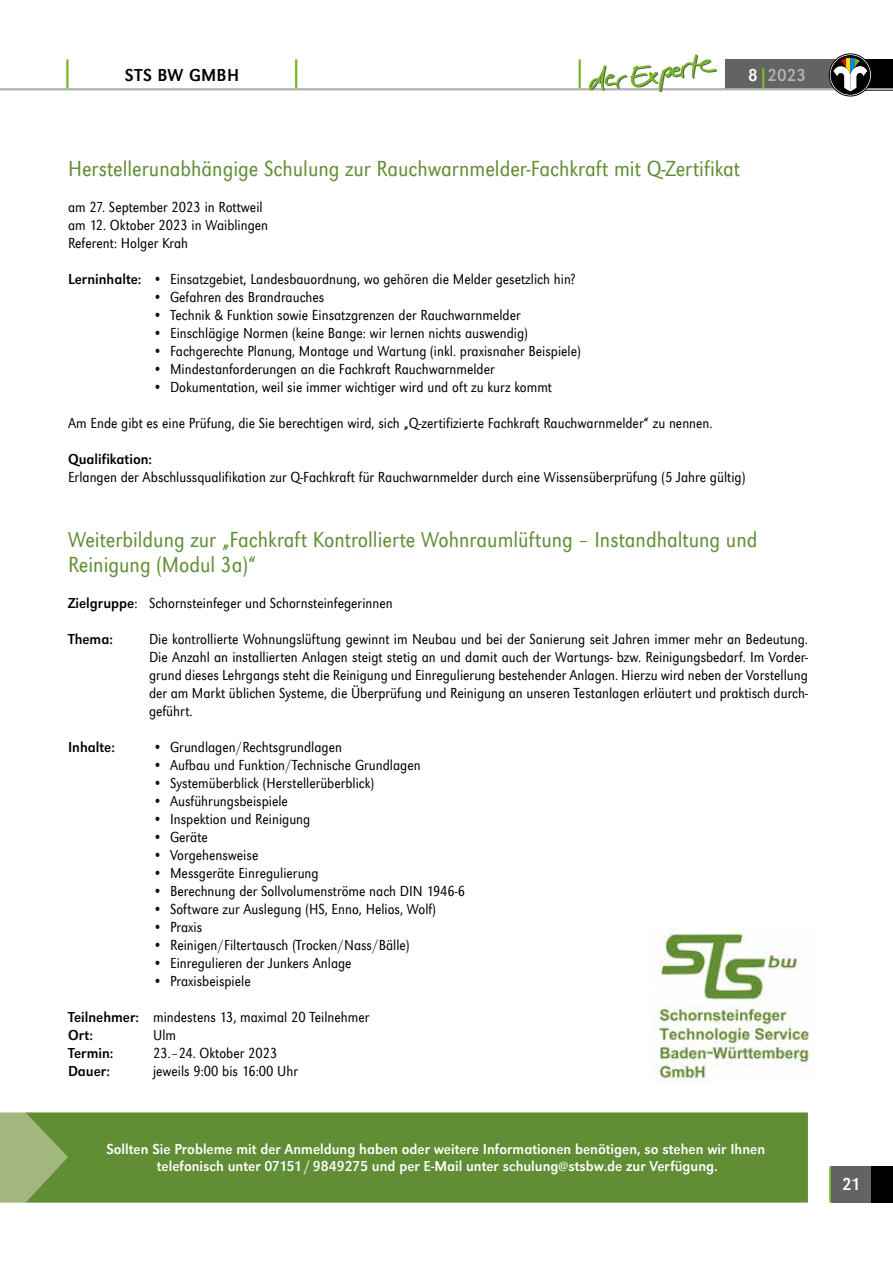
<style>
.page{position:relative;width:893px;height:1263px;background:#fff}
.page>*{position:absolute;margin:0;border:0;box-sizing:border-box;transform-origin:0 0}
.t1{font:300 22.5px/25.5px "EXPERTEURW Grot T Extracond";color:#618e35}
.t2{font:condensed 18px "EXPERTEURW Grot T";letter-spacing:.015em;color:#000}
.t3{font:condensed 18px "EXPERTEURW Grot T";color:#b1b2b3}
.t4{font:condensed 18px "EXPERTEURW Grot T";color:#fff}
.t5{font:300 15px/18px "EXPERTEURW Grot T Extracond";color:#000;text-align:justify}
.t6{font:condensed 15px/17.5px "EXPERTEURW Grot T";color:#fff;text-align:center}
.t7{font:condensed 15px "EXPERTEURW Grot T";color:#000}
.s1{color:#fff}
.s2{font-family:"EXPERTEURW Grot T";font-weight:400;font-stretch:condensed}
</style>
<div class="page">
<div style="left:725px;top:59px;width:113px;height:30px;background:#636362"></div>
<hr style="left:762px;top:68px;width:2px;height:21px;background:#76b828">
<hr style="left:579px;top:59px;width:2px;height:30px;background:#76b828">
<hr style="left:295px;top:59px;width:2px;height:31px;background:#76b828">
<hr style="left:66px;top:59px;width:2px;height:30px;background:#76b828">
<div style="left:871px;top:1166px;width:22px;height:36px;background:#000"></div>
<div style="left:861px;top:59px;width:32px;height:31px;background:#000"></div>
<hr style="left:0;top:88px;width:893px;height:2px;background:#b1b2b3">
<hr style="left:829px;top:1166px;width:2px;height:36px;background:#76b828">
<div style="left:831px;top:1166px;width:40px;height:36px;background:#636362"></div>
<svg style="left:589px;top:54px;width:128px;height:38px"></svg>
<svg style="left:829px;top:54px;width:42px;height:42px"></svg>
<div style="left:829px;top:54px;width:43px;height:42px;border:1px solid #000;border-radius:50%"></div>
<div style="left:831px;top:56px;width:39px;height:38px;background:#000;border-radius:50%"></div>
<div style="left:831px;top:56px;width:39px;height:38px;border:1px solid #000;border-radius:50%"></div>
<svg style="left:834px;top:58px;width:33px;height:33px"></svg>
<div style="left:0;top:1112px;width:26px;height:90px;background:#a1b77f"></div>
<img style="left:652px;top:927px;width:157px;height:155px">
<div style="left:26px;top:1112px;width:782px;height:90px;background:#618e35"></div>
<p class="t2" style="left:125px;top:65px;width:116px">STS BW GMBH</p>
<p class="t3" style="left:748px;top:65px;width:60px"><span class="s1">8</span> 2023</p>
<h1 class="t1" style="left:68px;top:156px;width:674px">Herstellerunabhängige Schulung zur Rauchwarnmelder-Fachkraft mit Q-Zertifikat</h1>
<p class="t5" style="left:68px;top:198px;width:202px;text-align:left">am 27. September 2023 in Rottweil am 12. Oktober 2023 in Waiblingen<br>Referent: Holger Krah</p>
<p class="t5" style="left:68px;top:270px;width:509px"><span class="s2">Lerninhalte:</span> • Einsatzgebiet, Landesbauordnung, wo gehören die Melder gesetzlich hin?</p>
<p class="t5" style="left:153px;top:288px;width:173px">• Gefahren des Brandrauches</p>
<p class="t5" style="left:153px;top:306px;width:369px">• Technik &amp; Funktion sowie Einsatzgrenzen der Rauchwarnmelder</p>
<p class="t5" style="left:153px;top:324px;width:376px">• Einschlägige Normen (keine Bange: wir lernen nichts auswendig)</p>
<p class="t5" style="left:153px;top:342px;width:429px">• Fachgerechte Planung, Montage und Wartung (inkl. praxisnaher Beispiele)</p>
<p class="t5" style="left:153px;top:360px;width:343px">• Mindestanforderungen an die Fachkraft Rauchwarnmelder</p>
<p class="t5" style="left:153px;top:378px;width:401px">• Dokumentation, weil sie immer wichtiger wird und oft zu kurz kommt</p>
<p class="t5" style="left:68px;top:414px;width:646px">Am Ende gibt es eine Prüfung, die Sie berechtigen wird, sich „Q-zertifizierte Fachkraft Rauchwarnmelder“ zu nennen.</p>
<p class="t7" style="left:68px;top:451px;width:86px">Qualifikation:</p>
<p class="t5" style="left:68px;top:468px;width:679px">Erlangen der Abschlussqualifikation zur Q-Fachkraft für Rauchwarnmelder durch eine Wissensüberprüfung (5 Jahre gültig)</p>
<h1 class="t1" style="left:68px;top:527px;width:691px">Weiterbildung zur „Fachkraft Kontrollierte Wohnraumlüftung – Instandhaltung und<br>Reinigung (Modul 3a)“</h1>
<p class="t5" style="left:68px;top:594px;width:326px"><span class="s2">Zielgruppe</span>: Schornsteinfeger und Schornsteinfegerinnen</p>
<p class="t7" style="left:68px;top:631px;width:46px">Thema:</p>
<p class="t5" style="left:149px;top:630px;width:660px">Die kontrollierte Wohnungslüftung gewinnt im Neubau und bei der Sanierung seit Jahren immer mehr an Bedeutung.<br>Die Anzahl an installierten Anlagen steigt stetig an und damit auch der Wartungs- bzw. Reinigungsbedarf. Im Vorder&shy;grund dieses Lehrgangs steht die Reinigung und Einregulierung bestehender Anlagen. Hierzu wird neben der Vorstellung der am Markt üblichen Systeme, die Überprüfung und Reinigung an unseren Testanlagen erläutert und praktisch durch&shy;geführt.</p>
<p class="t7" style="left:68px;top:739px;width:48px">Inhalte:</p>
<p class="t5" style="left:153px;top:738px;width:190px">• Grundlagen/Rechtsgrundlagen</p>
<p class="t5" style="left:153px;top:756px;width:269px">• Aufbau und Funktion/Technische Grundlagen</p>
<p class="t5" style="left:153px;top:774px;width:223px">• Systemüberblick (Herstellerüberblick)</p>
<p class="t5" style="left:153px;top:792px;width:136px">• Ausführungsbeispiele</p>
<p class="t5" style="left:153px;top:810px;width:159px">• Inspektion und Reinigung</p>
<p class="t5" style="left:153px;top:828px;width:56px">• Geräte</p>
<p class="t5" style="left:153px;top:846px;width:107px">• Vorgehensweise</p>
<p class="t5" style="left:153px;top:864px;width:167px">• Messgeräte Einregulierung</p>
<p class="t5" style="left:153px;top:882px;width:313px">• Berechnung der Sollvolumenströme nach DIN 1946-6</p>
<p class="t5" style="left:153px;top:900px;width:284px">• Software zur Auslegung (HS, Enno, Helios, Wolf)</p>
<p class="t5" style="left:153px;top:918px;width:51px">• Praxis</p>
<p class="t5" style="left:153px;top:936px;width:258px">• Reinigen/Filtertausch (Trocken/Nass/Bälle)</p>
<p class="t5" style="left:153px;top:954px;width:200px">• Einregulieren der Junkers Anlage</p>
<p class="t5" style="left:153px;top:972px;width:99px">• Praxisbeispiele</p>
<p class="t5" style="left:68px;top:1008px;width:303px"><span class="s2">Teilnehmer:</span> mindestens 13, maximal 20 Teilnehmer</p>
<p class="t7" style="left:68px;top:1027px;width:26px">Ort:</p>
<p class="t5" style="left:153px;top:1026px;width:24px">Ulm</p>
<p class="t7" style="left:68px;top:1045px;width:47px">Termin:</p>
<p class="t5" style="left:153px;top:1044px;width:126px">23.–24. Oktober 2023</p>
<p class="t7" style="left:68px;top:1063px;width:43px">Dauer:</p>
<p class="t5" style="left:153px;top:1062px;width:146px">jeweils 9:00 bis 16:00 Uhr</p>
<p class="t6" style="left:106px;top:1140px;width:660px">Sollten Sie Probleme mit der Anmeldung haben oder weitere Informationen benötigen, so stehen wir Ihnen telefonisch unter 07151 / 9849275 und per E-Mail unter schulung@stsbw.de zur Verfügung.</p>
<p class="t4" style="left:842px;top:1174px;width:20px">21</p>
</div>
